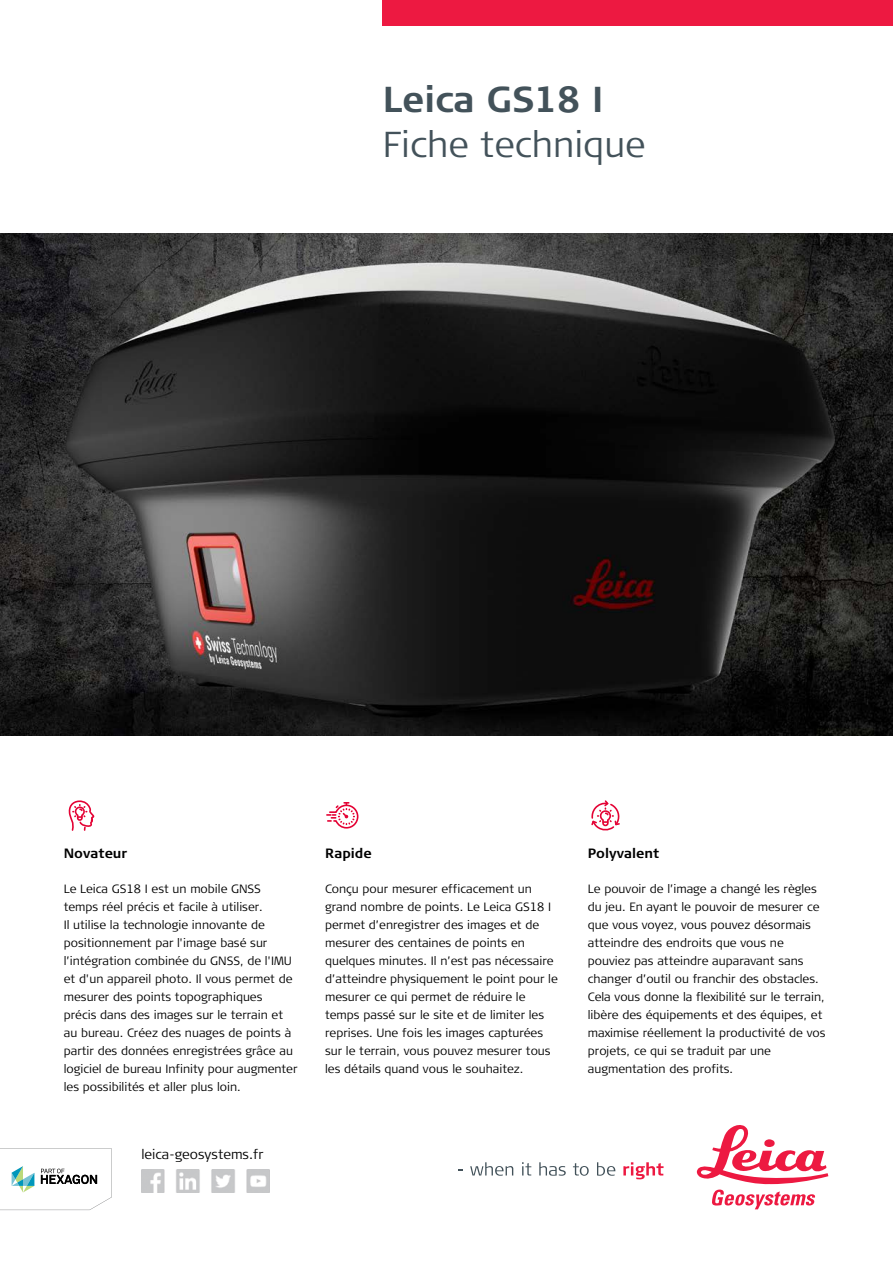
<style>
.page{position:relative;width:893px;height:1263px;background:#fff}
.page>*{position:absolute;margin:0;border:0;box-sizing:border-box;transform-origin:0 0}
.t1{font:300 36px "Signa Column";color:#43525a}
.t2{font:700 36px "Signa Column";color:#43525a}
.t3{font:700 13.5px "Signa Column";color:#000}
.t4{font:300 13.5px "Signa Column";color:#000}
.t5{font:300 12px/18px "Signa Column";color:#000}
</style>
<div class="page">
<div style="left:383px;top:0;width:510px;height:26px;background:#ed1941"></div>
<img style="left:0;top:234px;width:893px;height:502px">
<svg style="left:470px;top:1162px;width:43px;height:14px"></svg>
<svg style="left:522px;top:1162px;width:9px;height:13px"></svg>
<svg style="left:539px;top:1162px;width:27px;height:14px"></svg>
<svg style="left:573px;top:1163px;width:16px;height:13px"></svg>
<svg style="left:597px;top:1162px;width:18px;height:14px"></svg>
<svg style="left:623px;top:1162px;width:40px;height:17px"></svg>
<svg style="left:697px;top:1125px;width:131px;height:84px"></svg>
<svg style="left:0;top:1148px;width:112px;height:62px"></svg>
<img style="left:142px;top:1170px;width:127px;height:23px">
<svg style="left:327px;top:802px;width:32px;height:27px"></svg>
<svg style="left:68px;top:800px;width:27px;height:31px"></svg>
<svg style="left:591px;top:800px;width:29px;height:31px"></svg>
<h1 class="t2" style="left:383px;top:77px;width:222px">Leica GS18 I</h1>
<h1 class="t1" style="left:383px;top:122px;width:264px">Fiche technique</h1>
<p class="t3" style="left:64px;top:845px;width:65px">Novateur</p>
<p class="t5" style="left:64px;top:880px;width:235px">Le Leica GS18 I est un mobile GNSS temps réel précis et facile à utiliser.<br>Il utilise la technologie innovante de positionnement par l'image basé sur l’intégration combinée du GNSS, de l'IMU et d'un appareil photo. Il vous permet de mesurer des points topographiques précis dans des images sur le terrain et au bureau. Créez des nuages de points à partir des données enregistrées grâce au logiciel de bureau Infinity pour augmenter les possibilités et aller plus loin.</p>
<p class="t4" style="left:141px;top:1146px;width:124px">leica-geosystems.fr</p>
<p class="t3" style="left:325px;top:845px;width:48px">Rapide</p>
<p class="t5" style="left:325px;top:880px;width:234px">Conçu pour mesurer efficacement un grand nombre de points. Le Leica GS18 I permet d’enregistrer des images et de mesurer des centaines de points en quelques minutes. Il n’est pas nécessaire d’atteindre physiquement le point pour le mesurer ce qui permet de réduire le temps passé sur le site et de limiter les reprises. Une fois les images capturées sur le terrain, vous pouvez mesurer tous les détails quand vous le souhaitez.</p>
<p class="t3" style="left:588px;top:845px;width:73px">Polyvalent</p>
<p class="t5" style="left:588px;top:880px;width:239px">Le pouvoir de l’image a changé les règles du jeu. En ayant le pouvoir de mesurer ce que vous voyez, vous pouvez désormais atteindre des endroits que vous ne pouviez pas atteindre auparavant sans changer d’outil ou franchir des obstacles.<br>Cela vous donne la flexibilité sur le terrain, libère des équipements et des équipes, et maximise réellement la productivité de vos projets, ce qui se traduit par une augmentation des profits.</p>
</div>
